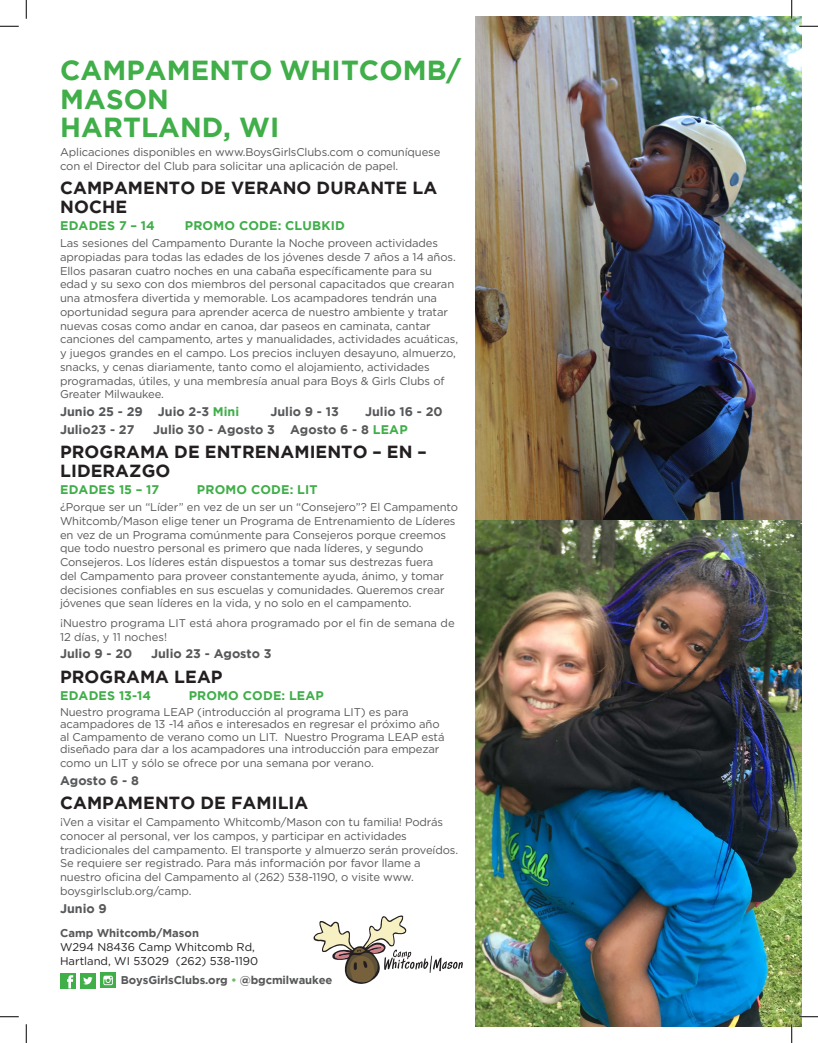
<style>
.page{position:relative;width:818px;height:1043px;background:#fff}
.page>*{position:absolute;margin:0;border:0;box-sizing:border-box;transform-origin:0 0}
.t1{font:700 27.5px/28.8px "Gotham";letter-spacing:.005em;color:#40ae49}
.t2{font:700 17.5px/18.8px "Gotham";letter-spacing:.005em;color:#231f20}
.t3{font:700 12.5px "Gotham";color:#57585a}
.t4{font:700 12.5px "Gotham";letter-spacing:.015em;color:#40ae49}
.t5{font:11.25px/13.8px "Gotham";letter-spacing:-.01em;color:#57585a}
.t6{font:11.25px "Gotham";color:#231f20}
.t7{font:700 11.25px "Gotham";letter-spacing:-.01em;color:#57585a}
.s1{color:#40ae49}
.s2{color:#6eba66}
</style>
<div class="page">
<div style="left:80px;top:973px;width:15px;height:15px;background:#40ae49"></div>
<svg style="left:83px;top:977px;width:10px;height:7px"></svg>
<div style="left:60px;top:973px;width:15px;height:15px;background:#40ae49"></div>
<svg style="left:67px;top:975px;width:6px;height:13px"></svg>
<div style="left:100px;top:972px;width:16px;height:16px;background:#40ae49"></div>
<svg style="left:103px;top:975px;width:10px;height:10px"></svg>
<img style="left:475px;top:16px;width:326px;height:1010px">
<svg style="left:313px;top:915px;width:150px;height:69px"></svg>
<svg style="left:0;top:25px;width:19px;height:2px"></svg>
<svg style="left:799px;top:25px;width:19px;height:2px"></svg>
<svg style="left:0;top:1016px;width:19px;height:1px"></svg>
<svg style="left:799px;top:1015px;width:19px;height:2px"></svg>
<svg style="left:25px;top:0;width:2px;height:19px"></svg>
<svg style="left:25px;top:1024px;width:2px;height:18px"></svg>
<svg style="left:790px;top:0;width:2px;height:19px"></svg>
<svg style="left:790px;top:1024px;width:2px;height:18px"></svg>
<p class="t1" style="left:60px;top:55px;width:402px">CAMPAMENTO WHITCOMB/<br>MASON</p>
<p class="t1" style="left:60px;top:112px;width:220px">HARTLAND, WI</p>
<p class="t5" style="left:60px;top:145px;width:382px">Aplicaciones disponibles en www.BoysGirlsClubs.com o comuníquese con el Director del Club para solicitar una aplicación de papel.</p>
<p class="t2" style="left:60px;top:178px;width:378px">CAMPAMENTO DE VERANO DURANTE LA<br>NOCHE</p>
<p class="t4" style="left:60px;top:219px;width:96px">EDADES 7 – 14</p>
<p class="t4" style="left:185px;top:219px;width:161px">PROMO CODE: CLUBKID</p>
<p class="t5" style="left:60px;top:236px;width:399px">Las sesiones del Campamento Durante la Noche proveen actividades apropiadas para todas las edades de los jóvenes desde 7 años a 14 años.<br>Ellos pasaran cuatro noches en una cabaña específicamente para su edad y su sexo con dos miembros del personal capacitados que crearan una atmosfera divertida y memorable. Los acampadores tendrán una oportunidad segura para aprender acerca de nuestro ambiente y tratar nuevas cosas como andar en canoa, dar paseos en caminata, cantar canciones del campamento, artes y manualidades, actividades acuáticas, y juegos grandes en el campo. Los precios incluyen desayuno, almuerzo, snacks, y cenas diariamente, tanto como el alojamiento, actividades programadas, útiles, y una membresía anual para Boys &amp; Girls Clubs of Greater Milwaukee.</p>
<p class="t3" style="left:60px;top:404px;width:181px">Junio 25 - 29 Juio 2-3 <span class="s1">Mini</span></p>
<p class="t3" style="left:270px;top:404px;width:70px">Julio 9 - 13</p>
<p class="t3" style="left:365px;top:404px;width:79px">Julio 16 - 20</p>
<p class="t3" style="left:60px;top:422px;width:76px">Julio23 - 27</p>
<p class="t3" style="left:153px;top:422px;width:256px">Julio 30 - Agosto 3 Agosto 6 - 8 <span class="s1">LEAP</span></p>
<p class="t2" style="left:60px;top:442px;width:368px">PROGRAMA DE ENTRENAMIENTO – EN –<br>LIDERAZGO</p>
<p class="t4" style="left:60px;top:483px;width:101px">EDADES 15 – 17</p>
<p class="t4" style="left:197px;top:483px;width:122px">PROMO CODE: LIT</p>
<p class="t5" style="left:60px;top:500px;width:399px">¿Porque ser un “Líder” en vez de un ser un “Consejero”? El Campamento Whitcomb/Mason elige tener un Programa de Entrenamiento de Líderes en vez de un Programa comúnmente para Consejeros porque creemos que todo nuestro personal es primero que nada líderes, y segundo Consejeros. Los líderes están dispuestos a tomar sus destrezas fuera<br>del Campamento para proveer constantemente ayuda, ánimo, y tomar decisiones confiables en sus escuelas y comunidades. Queremos crear jóvenes que sean líderes en la vida, y no solo en el campamento.</p>
<p class="t5" style="left:60px;top:615px;width:396px">¡Nuestro programa LIT está ahora programado por el fin de semana de<br>12 días, y 11 noches!</p>
<p class="t3" style="left:60px;top:647px;width:74px">Julio 9 - 20</p>
<p class="t3" style="left:151px;top:647px;width:122px">Julio 23 - Agosto 3</p>
<p class="t2" style="left:60px;top:667px;width:164px">PROGRAMA LEAP</p>
<p class="t4" style="left:60px;top:688px;width:92px">EDADES 13-14</p>
<p class="t4" style="left:189px;top:688px;width:137px">PROMO CODE: LEAP</p>
<p class="t5" style="left:60px;top:705px;width:386px;line-height:12.5px">Nuestro programa LEAP (introducción al programa LIT) es para acampadores de 13 -14 años e interesados en regresar el próximo año al Campamento de verano como un LIT. Nuestro Programa LEAP está diseñado para dar a los acampadores una introducción para empezar</p>
<p class="t5" style="left:60px;top:756px;width:315px">como un LIT y sólo se ofrece por una semana por verano.</p>
<p class="t3" style="left:60px;top:773px;width:80px">Agosto 6 - 8</p>
<p class="t2" style="left:60px;top:793px;width:250px">CAMPAMENTO DE FAMILIA</p>
<p class="t5" style="left:60px;top:815px;width:399px">¡Ven a visitar el Campamento Whitcomb/Mason con tu familia! Podrás conocer al personal, ver los campos, y participar en actividades tradicionales del campamento. El transporte y almuerzo serán proveídos.<br>Se requiere ser registrado. Para más información por favor llame a nuestro oficina del Campamento al (262) 538-1190, o visite www. boysgirlsclub.org/camp.</p>
<p class="t3" style="left:60px;top:901px;width:48px">Junio 9</p>
<p class="t7" style="left:60px;top:926px;width:141px">Camp Whitcomb/Mason</p>
<p class="t6" style="left:60px;top:939px;width:196px">W294 N8436 Camp Whitcomb Rd,</p>
<p class="t6" style="left:60px;top:953px;width:200px">Hartland, WI 53029 (262) 538-1190</p>
<p class="t7" style="left:121px;top:973px;width:213px">BoysGirlsClubs.org <span class="s2">•</span> @bgcmilwaukee</p>
</div>
